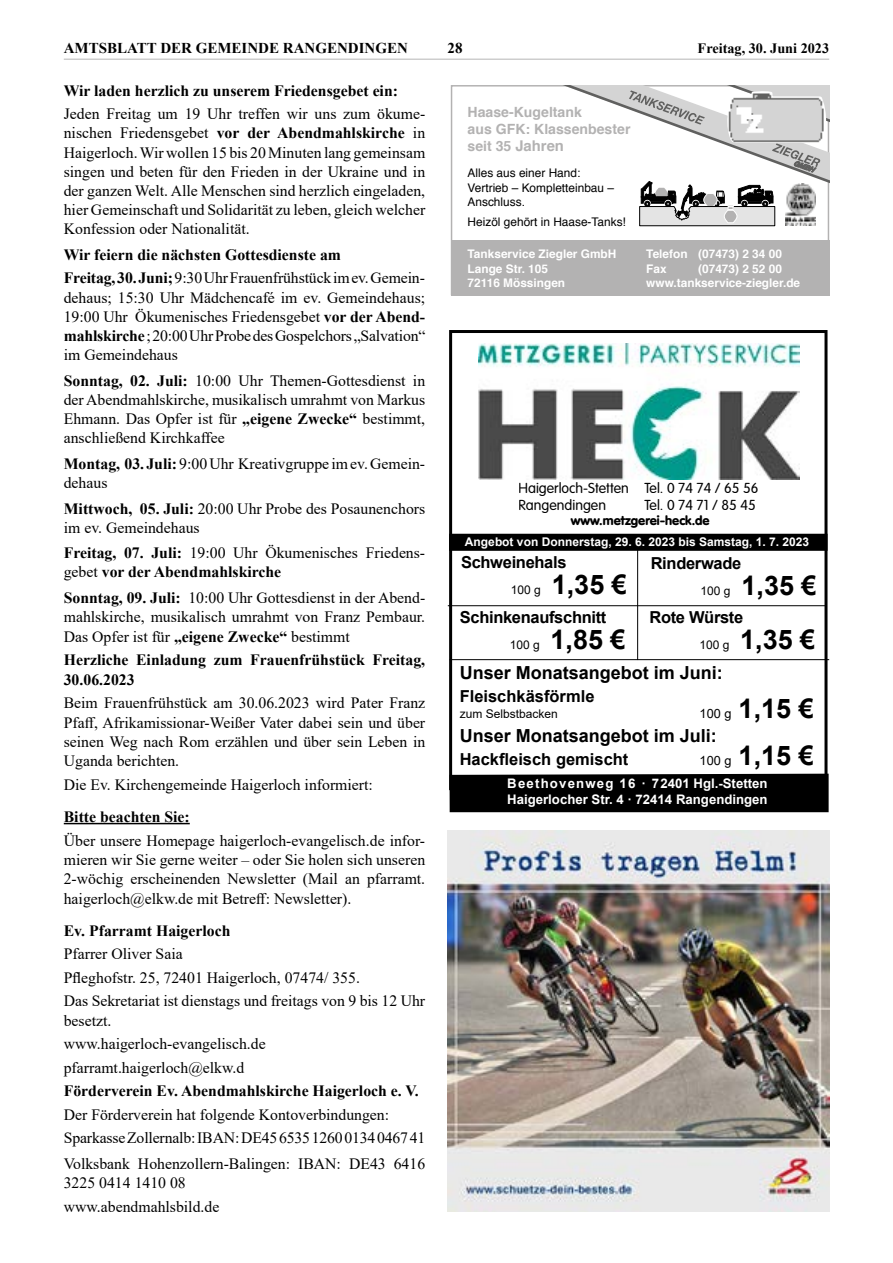
<style>
.page{position:relative;width:893px;height:1263px;background:#fff}
.page>*{position:absolute;margin:0;border:0;box-sizing:border-box;transform-origin:0 0}
.t1{font:700 27px "Arial";color:#000}
.t2{font:700 18px "Arial";color:#000}
.t3{font:700 16.5px "Arial";letter-spacing:-.02em;color:#000}
.t4{font:700 16.5px "Arial";color:#000}
.t5{font:15.75px/19.2px "Times New Roman";color:#000;text-align:justify}
.t6{font:700 15.75px/23.4px "Times New Roman";color:#000}
.t7{font:700 15px "Times New Roman";color:#000}
.t8{font:300 14.25px/17.1px "VAG Rounded";color:#000}
.t9{font:700 14.25px "Times New Roman";color:#000}
.t10{font:700 14.1px/17.4px "Helvetica";color:#b3b2b2}
.t11{font:700 13.2px/15.9px "Arial";color:#fff}
.t12{font:900 12.75px "VAG Rounded";color:#000}
.t13{font:700 12px "Arial";color:#fff}
.t14{font:12px "Arial";color:#000}
.t15{font:700 11.85px/14.2px "Helvetica";color:#fff}
.t16{font:11.85px/14.2px "Helvetica";color:#000}
.s1{font-weight:700}
.s2{font-weight:400}
.s3{font-size:14.85px}
.s4{font-weight:400;font-size:12.75px}
</style>
<div class="page">
<hr style="left:64px;top:59px;width:765px;height:1px;background:#000">
<hr style="left:64px;top:823px;width:126px;height:1px;background:#000">
<svg style="left:540px;top:85px;width:289px;height:141px"></svg>
<img style="left:709px;top:85px;width:120px;height:68px">
<div style="left:451px;top:240px;width:378px;height:55px;background:#b3b2b2"></div>
<img style="left:785px;top:184px;width:30px;height:42px">
<div style="left:449px;top:330px;width:378px;height:460px;border:3px solid #000"></div>
<div style="left:451px;top:535px;width:375px;height:14px;background:#000"></div>
<div style="left:449px;top:534px;width:378px;height:17px;border:3px solid #000"></div>
<hr style="left:637px;top:550px;width:1px;height:110px;background:#000">
<hr style="left:448px;top:605px;width:378px;height:1px;background:#000">
<svg style="left:449px;top:772px;width:380px;height:41px;background:#131313"></svg>
<img style="left:478px;top:344px;width:321px;height:135px">
<hr style="left:449px;top:659px;width:380px;height:1px;background:#000">
<img style="left:448px;top:830px;width:381px;height:382px">
<p class="t7" style="left:64px;top:37px;width:346px">AMTSBLATT DER GEMEINDE RANGENDINGEN</p>
<p class="t7" style="left:447px;top:37px;width:16px">28</p>
<p class="t9" style="left:698px;top:38px;width:133px">Freitag, 30. Juni 2023</p>
<p class="t6" style="left:64px;top:78px;width:336px">Wir laden herzlich zu unserem Friedensgebet ein:</p>
<p class="t5" style="left:64px;top:104px;width:363px">Jeden Freitag um 19 Uhr treffen wir uns zum ökume&shy;nischen Friedensgebet <span class="s1">vor der Abendmahlskirche</span> in Haigerloch.Wir wollen 15 bis 20 Minuten lang gemeinsam singen und beten für den Frieden in der Ukraine und in der ganzen Welt. Alle Menschen sind herzlich eingeladen, hier Gemeinschaft und Solidarität zu leben, gleich welcher Konfession oder Nationalität.</p>
<p class="t6" style="left:64px;top:242px;width:363px">Wir feiern die nächsten Gottesdienste am<br>Freitag, 30. Juni; <span class="s2">9:30 Uhr Frauenfrühstück im ev. Gemein-</span></p>
<p class="t5" style="left:64px;top:287px;width:363px">dehaus; 15:30 Uhr Mädchencafé im ev. Gemeindehaus; 19:00 Uhr Ökumenisches Friedensgebet <span class="s1">vor der Abend&shy;mahlskirche</span> ; 20:00 Uhr Probe des Gospelchors „Salvation“ im Gemeindehaus</p>
<p class="t5" style="left:64px;top:370px;width:363px"><span class="s1">Sonntag, 02. Juli:</span> 10:00 Uhr Themen-Gottesdienst in der Abendmahlskirche, musikalisch umrahmt von Markus Ehmann. Das Opfer ist für <span class="s1">„eigene Zwecke“</span> bestimmt, anschließend Kirchkaffee</p>
<p class="t5" style="left:64px;top:453px;width:363px"><span class="s1">Montag, 03. Juli:</span> 9:00 Uhr Kreativgruppe im ev. Gemein&shy;dehaus</p>
<p class="t5" style="left:64px;top:498px;width:363px"><span class="s1">Mittwoch, 05. Juli:</span> 20:00 Uhr Probe des Posaunenchors im ev. Gemeindehaus</p>
<p class="t6" style="left:64px;top:543px;width:363px;line-height:19.2px">Freitag, 07. Juli: <span class="s2">19:00 Uhr Ökumenisches Friedens&shy;gebet</span> vor der Abendmahlskirche</p>
<p class="t5" style="left:64px;top:588px;width:363px"><span class="s1">Sonntag, 09. Juli:</span> 10:00 Uhr Gottesdienst in der Abend&shy;mahlskirche, musikalisch umrahmt von Franz Pembaur.<br>Das Opfer ist für <span class="s1">„eigene Zwecke“</span> bestimmt</p>
<p class="t6" style="left:64px;top:650px;width:363px;line-height:19.4px">Herzliche Einladung zum Frauenfrühstück Freitag,<br>30.06.2023</p>
<p class="t5" style="left:64px;top:693px;width:363px">Beim Frauenfrühstück am 30.06.2023 wird Pater Franz Pfaff, Afrikamissionar-Weißer Vater dabei sein und über seinen Weg nach Rom erzählen und über sein Leben in Uganda berichten.</p>
<p class="t5" style="left:64px;top:774px;width:311px">Die Ev. Kirchengemeinde Haigerloch informiert:</p>
<p class="t6" style="left:64px;top:804px;width:127px">Bitte beachten Sie:</p>
<p class="t5" style="left:64px;top:830px;width:363px">Über unsere Homepage haigerloch-evangelisch.de infor&shy;mieren wir Sie gerne weiter – oder Sie holen sich unseren 2-wöchig erscheinenden Newsletter (Mail an pfarramt. haigerloch@elkw.de mit Betreff: Newsletter).</p>
<p class="t6" style="left:64px;top:918px;width:168px">Ev. Pfarramt Haigerloch</p>
<p class="t5" style="left:64px;top:942px;width:363px;line-height:23.5px;text-align:left">Pfarrer Oliver Saia<br>Pfleghofstr. 25, 72401 Haigerloch, 07474/ 355.<br>Das Sekretariat ist dienstags und freitags von 9 bis 12 Uhr</p>
<p class="t5" style="left:64px;top:1008px;width:203px;line-height:23.5px;text-align:left">besetzt. www.haigerloch-evangelisch.de pfarramt.haigerloch@elkw.d</p>
<p class="t6" style="left:64px;top:1079px;width:356px">Förderverein Ev. Abendmahlskirche Haigerloch e. V.</p>
<p class="t5" style="left:64px;top:1102px;width:363px;line-height:23.4px">Der Förderverein hat folgende Kontoverbindungen:<br>Sparkasse Zollernalb: IBAN: DE45 6535 1260 0134 0467 41</p>
<p class="t5" style="left:64px;top:1154px;width:363px">Volksbank Hohenzollern-Balingen: IBAN: DE43 6416<br>3225 0414 1410 08</p>
<p class="t5" style="left:64px;top:1197px;width:157px">www.abendmahlsbild.de</p>
<p class="t10" style="left:468px;top:103px;width:164px">Haase-Kugeltank<br>aus GFK: Klassenbester seit 35 <span class="s3">Jahren</span></p>
<p class="t16" style="left:468px;top:166px;width:148px">Alles aus einer Hand:<br>Vertrieb – Kompletteinbau –<br>Anschluss.</p>
<p class="t16" style="left:468px;top:215px;width:160px">Heizöl gehört in Haase-Tanks!</p>
<p class="t15" style="left:468px;top:247px;width:150px">Tankservice Ziegler GmbH<br>Lange Str. 105<br>72116 Mössingen</p>
<p class="t15" style="left:646px;top:247px;width:137px">Telefon (07473) 2 34 00<br>Fax</p>
<p class="t15" style="left:646px;top:261px;width:155px;text-indent:52px">(07473) 2 52 00 www.tankservice-ziegler.de</p>
<p class="t8" style="left:519px;top:479px;width:241px">Haigerloch-Stetten Tel. 0 74 74 / 65 56<br>Rangendingen</p>
<p class="t8" style="left:645px;top:496px;width:113px">Tel. 0 74 71 / 85 45</p>
<p class="t12" style="left:571px;top:513px;width:140px">www.metzgerei-heck.de</p>
<p class="t13" style="left:465px;top:533px;width:346px">Angebot von Donnerstag, 29. 6. 2023 bis Samstag, 1. 7. 2023</p>
<p class="t3" style="left:461px;top:550px;width:107px">Schweinehals</p>
<p class="t14" style="left:511px;top:582px;width:32px">100 g</p>
<h1 class="t1" style="left:552px;top:566px;width:77px">1,35 €</h1>
<p class="t3" style="left:651px;top:552px;width:92px">Rinderwade</p>
<p class="t14" style="left:701px;top:583px;width:32px">100 g</p>
<h1 class="t1" style="left:741px;top:567px;width:77px">1,35 €</h1>
<p class="t3" style="left:460px;top:605px;width:148px">Schinkenaufschnitt</p>
<p class="t14" style="left:510px;top:637px;width:32px">100 g</p>
<h1 class="t1" style="left:551px;top:620px;width:77px">1,85 €</h1>
<p class="t3" style="left:649px;top:605px;width:95px">Rote Würste</p>
<p class="t14" style="left:699px;top:637px;width:32px">100 g</p>
<h1 class="t1" style="left:740px;top:620px;width:77px">1,35 €</h1>
<p class="t2" style="left:460px;top:660px;width:265px">Unser Monatsangebot im Juni:</p>
<p class="t4" style="left:460px;top:684px;width:136px">Fleischkäsförmle</p>
<p class="t14" style="left:460px;top:706px;width:100px">zum Selbstbacken</p>
<h1 class="t1" style="left:700px;top:690px;width:116px"><span class="s4">100 g</span> 1,15 €</h1>
<p class="t2" style="left:460px;top:723px;width:259px">Unser Monatsangebot im Juli:</p>
<p class="t4" style="left:460px;top:748px;width:170px">Hackfleisch gemischt</p>
<h1 class="t1" style="left:700px;top:737px;width:116px"><span class="s4">100 g</span> 1,15 €</h1>
<p class="t11" style="left:507px;top:776px;width:262px">Beethovenweg 16 · 72401 Hgl.-Stetten<br>Haigerlocher Str. 4 · 72414 Rangendingen</p>
</div>
